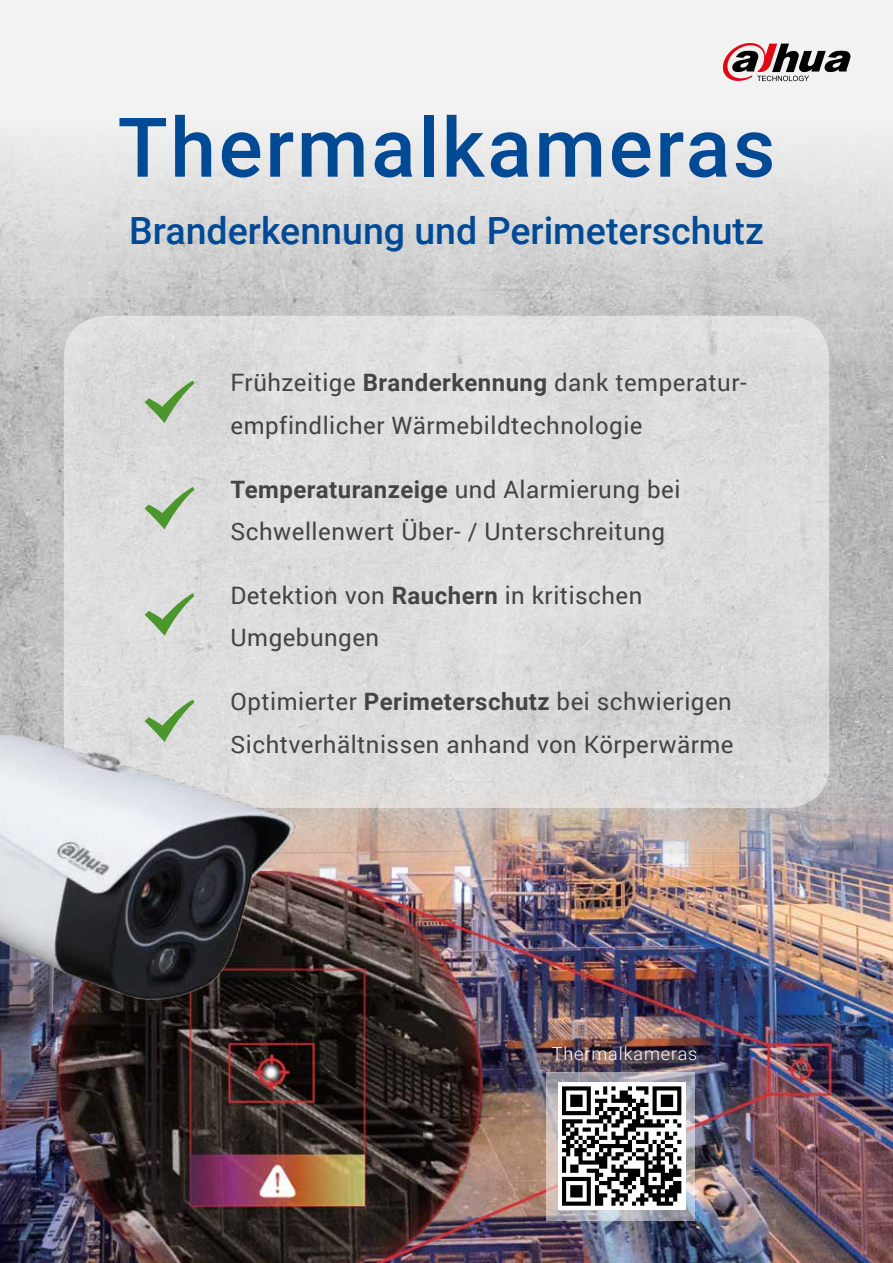
<style>
.page{position:relative;width:893px;height:1263px;background:#fff}
.page>*{position:absolute;margin:0;border:0;box-sizing:border-box;transform-origin:0 0}
.t1{font:500 82.5px "Roboto";letter-spacing:.03em;color:#004994}
.t2{font:500 37.5px "Roboto";color:#004994}
.t3{font:24px/42.6px "Roboto";letter-spacing:.02em;color:#454444}
.t4{font:300 18px "Roboto";letter-spacing:.05em;color:#fff}
.s1{font-weight:700}
</style>
<div class="page">
<img style="left:0;top:0;width:893px;height:788px">
<img style="left:0;top:788px;width:893px;height:475px">
<svg style="left:546px;top:1071px;width:149px;height:149px;background:#b6b1b7"></svg>
<div style="left:558px;top:1082px;width:127px;height:128px;background:#fff"></div>
<svg style="left:562px;top:1086px;width:119px;height:120px"></svg>
<div style="left:64px;top:316px;width:765px;height:492px;background:#dcdcdc;border-radius:43px"></div>
<svg style="left:723px;top:43px;width:127px;height:38px"></svg>
<img style="left:0;top:662px;width:323px;height:401px">
<svg style="left:145px;top:381px;width:49px;height:42px"></svg>
<svg style="left:145px;top:487px;width:49px;height:42px"></svg>
<svg style="left:145px;top:593px;width:49px;height:43px"></svg>
<svg style="left:145px;top:699px;width:49px;height:43px"></svg>
<h1 class="t1" style="left:118px;top:90px;width:659px">Thermalkameras</h1>
<h2 class="t2" style="left:129px;top:205px;width:636px">Branderkennung und Perimeterschutz</h2>
<p class="t3" style="left:230px;top:360px;width:518px">Frühzeitige <span class="s1">Branderkennung</span> dank temperatur&shy;empfindlicher Wärmebildtechnologie</p>
<p class="t3" style="left:230px;top:467px;width:451px"><span class="s1">Temperaturanzeige</span> und Alarmierung bei<br>Schwellenwert Über- / Unterschreitung</p>
<p class="t3" style="left:230px;top:573px;width:413px">Detektion von <span class="s1">Rauchern</span> in kritischen<br>Umgebungen</p>
<p class="t3" style="left:230px;top:679px;width:505px">Optimierter <span class="s1">Perimeterschutz</span> bei schwierigen<br>Sichtverhältnissen anhand von Körperwärme</p>
<p class="t4" style="left:552px;top:1041px;width:147px">Thermalkameras</p>
</div>
